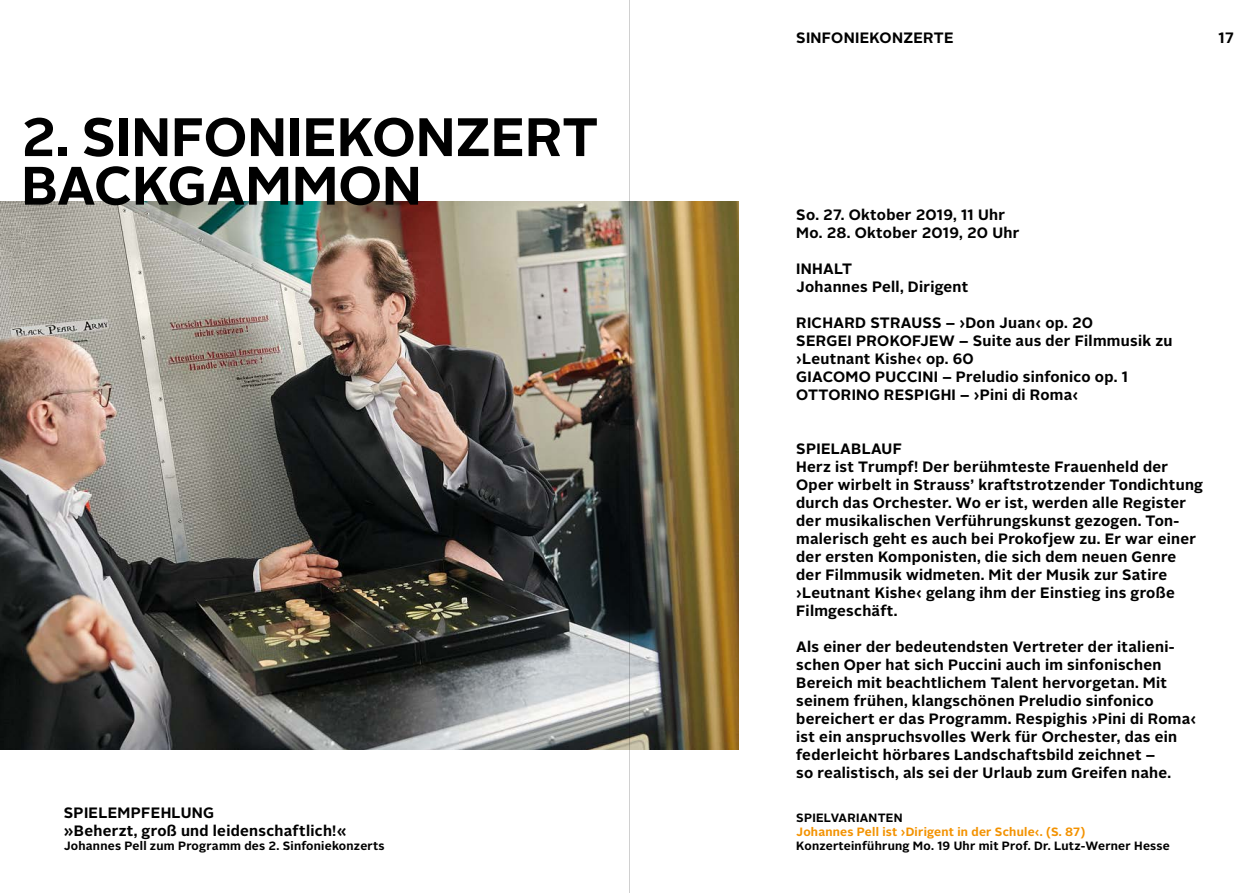
<style>
.page{position:relative;width:1259px;height:893px;background:#fff}
.page>*{position:absolute;margin:0;border:0;box-sizing:border-box;transform-origin:0 0}
.t1{font:700 54px/48.6px "Alright Sans";color:#000}
.t2{font:700 15px/18px "Alright Sans";letter-spacing:.02em;color:#000}
.t3{font:700 12px "Alright Sans";letter-spacing:.02em;color:#000}
.t4{font:700 12px "Alright Sans";letter-spacing:.02em;color:#f39200}
</style>
<div class="page">
<img style="left:0;top:202px;width:738px;height:547px">
<hr style="left:629px;top:0;width:1px;height:893px;background:#d0d0d0">
<h1 class="t1" style="left:21px;top:113px;width:578px">2. SINFONIEKONZERT<br>BACKGAMMON</h1>
<p class="t2" style="left:64px;top:804px;width:284px">SPIELEMPFEHLUNG<br>»Beherzt, groß und leidenschaftlich!«</p>
<p class="t3" style="left:64px;top:838px;width:322px">Johannes Pell zum Programm des 2. Sinfoniekonzerts</p>
<p class="t2" style="left:796px;top:28px;width:159px">SINFONIEKONZERTE</p>
<p class="t2" style="left:1218px;top:28px;width:17px">17</p>
<p class="t2" style="left:796px;top:206px;width:225px">So. 27. Oktober 2019, 11 Uhr<br>Mo. 28. Oktober 2019, 20 Uhr</p>
<p class="t2" style="left:796px;top:260px;width:174px">INHALT<br>Johannes Pell, Dirigent</p>
<p class="t2" style="left:796px;top:314px;width:378px">RICHARD STRAUSS – ›Don Juan‹ op. 20<br>SERGEI PROKOFJEW – Suite aus der Filmmusik zu ›Leutnant Kishe‹ op. 60<br>GIACOMO PUCCINI – Preludio sinfonico op. 1<br>OTTORINO RESPIGHI – ›Pini di Roma‹</p>
<p class="t2" style="left:796px;top:440px;width:408px">SPIELABLAUF<br>Herz ist Trumpf! Der berühmteste Frauenheld der Oper wirbelt in Strauss’ kraftstrotzender Tondichtung durch das Orchester. Wo er ist, werden alle Register der musikalischen Verführungskunst gezogen. Ton&shy;malerisch geht es auch bei Prokofjew zu. Er war einer der ersten Komponisten, die sich dem neuen Genre der Filmmusik widmeten. Mit der Musik zur Satire ›Leutnant Kishe‹ gelang ihm der Einstieg ins große Filmgeschäft.</p>
<p class="t2" style="left:796px;top:638px;width:401px">Als einer der bedeutendsten Vertreter der italieni&shy;schen Oper hat sich Puccini auch im sinfonischen Bereich mit beachtlichem Talent hervorgetan. Mit seinem frühen, klangschönen Preludio sinfonico bereichert er das Programm. Respighis ›Pini di Roma‹ ist ein anspruchsvolles Werk für Orchester, das ein federleicht hörbares Landschaftsbild zeichnet –<br>so realistisch, als sei der Urlaub zum Greifen nahe.</p>
<p class="t3" style="left:796px;top:809px;width:108px">SPIELVARIANTEN</p>
<p class="t4" style="left:796px;top:823px;width:291px">Johannes Pell ist ›Dirigent in der Schule‹. (S. 87)</p>
<p class="t3" style="left:796px;top:838px;width:375px">Konzerteinführung Mo. 19 Uhr mit Prof. Dr. Lutz-Werner Hesse</p>
</div>
